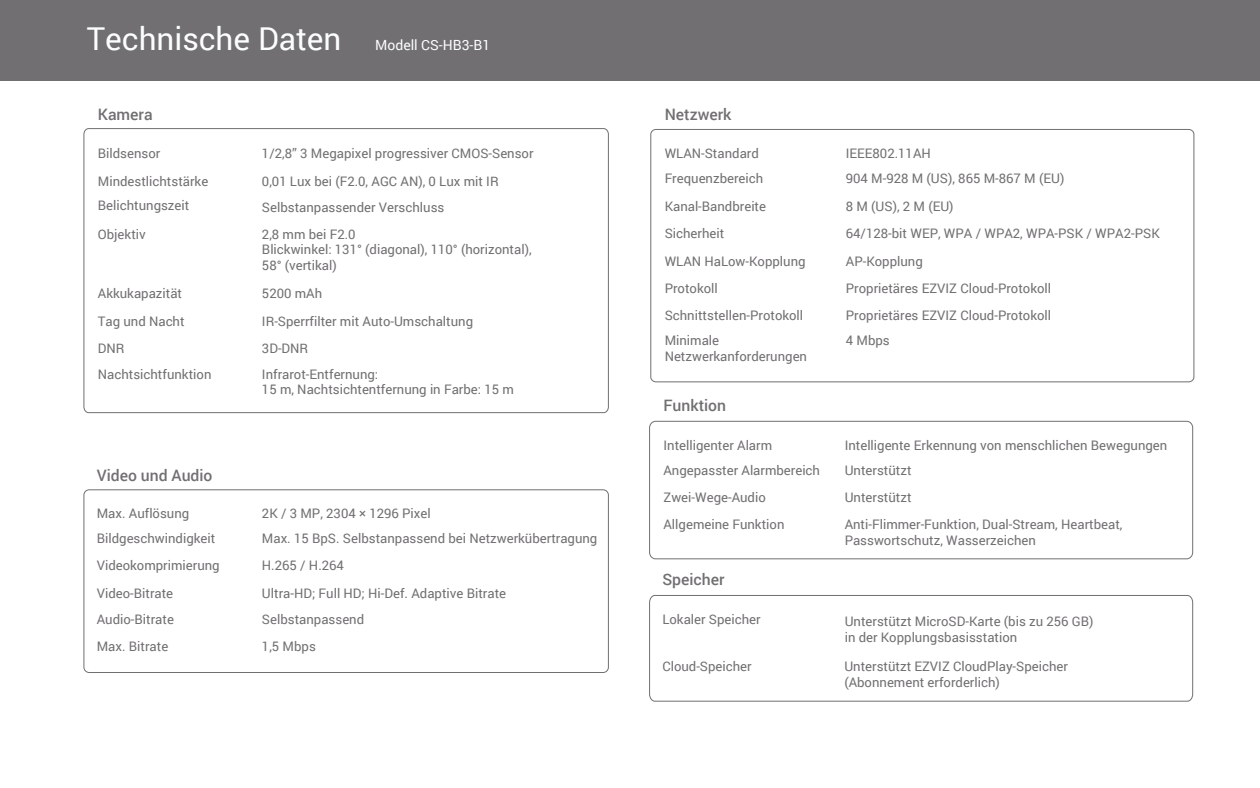
<style>
.page{position:relative;width:1260px;height:788px;background:#fff}
.page>*{position:absolute;margin:0;border:0;box-sizing:border-box;transform-origin:0 0}
.t1{font:31.5px "Roboto";color:#fcfdff}
.t2{font:500 15.75px "Roboto";color:#716f71}
.t3{font:14px "Roboto";color:#fcfdff}
.t4{font:13.12px/15.8px "Roboto";color:#716f71}
</style>
<div class="page">
<div style="left:0;top:0;width:1260px;height:80px;background:#716f71"></div>
<div style="left:83px;top:489px;width:526px;height:184px;border:1px solid #716f71;border-radius:5px"></div>
<svg style="left:649px;top:595px;width:545px;height:107px"></svg>
<div style="left:649px;top:421px;width:544px;height:138px;border:1px solid #716f71;border-radius:6px"></div>
<svg style="left:83px;top:128px;width:526px;height:285px"></svg>
<div style="left:650px;top:129px;width:544px;height:253px;border:1px solid #716f71;border-radius:5px"></div>
<h1 class="t1" style="left:87px;top:16px;width:256px">Technische Daten</h1>
<p class="t3" style="left:375px;top:35px;width:117px">Modell CS-HB3-B1</p>
<p class="t2" style="left:98px;top:103px;width:56px">Kamera</p>
<p class="t4" style="left:98px;top:144px;width:64px">Bildsensor</p>
<p class="t4" style="left:262px;top:144px;width:273px">1/2,8” 3 Megapixel progressiver CMOS-Sensor</p>
<p class="t4" style="left:98px;top:173px;width:112px">Mindestlichtstärke</p>
<p class="t4" style="left:262px;top:173px;width:238px">0,01 Lux bei (F2.0, AGC AN), 0 Lux mit IR</p>
<p class="t4" style="left:98px;top:197px;width:93px">Belichtungszeit</p>
<p class="t4" style="left:262px;top:199px;width:184px">Selbstanpassender Verschluss</p>
<p class="t4" style="left:98px;top:225px;width:49px">Objektiv</p>
<p class="t4" style="left:262px;top:225px;width:271px">2,8 mm bei F2.0<br>Blickwinkel: 131° (diagonal), 110° (horizontal),<br>58° (vertikal)</p>
<p class="t4" style="left:98px;top:284px;width:86px">Akkukapazität</p>
<p class="t4" style="left:262px;top:278px;width:213px;line-height:28px">5200 mAh<br>IR-Sperrfilter mit Auto-Umschaltung</p>
<p class="t4" style="left:98px;top:312px;width:88px">Tag und Nacht</p>
<p class="t4" style="left:98px;top:340px;width:28px">DNR</p>
<p class="t4" style="left:262px;top:340px;width:48px">3D-DNR</p>
<p class="t4" style="left:98px;top:365px;width:115px">Nachtsichtfunktion</p>
<p class="t4" style="left:262px;top:365px;width:253px">Infrarot-Entfernung:<br>15 m, Nachtsichtentfernung in Farbe: 15 m</p>
<p class="t2" style="left:97px;top:464px;width:117px">Video und Audio</p>
<p class="t4" style="left:97px;top:505px;width:94px">Max. Auflösung</p>
<p class="t4" style="left:262px;top:505px;width:170px">2K / 3 MP, 2304 × 1296 Pixel</p>
<p class="t4" style="left:97px;top:530px;width:120px">Bildgeschwindigkeit</p>
<p class="t4" style="left:262px;top:530px;width:337px">Max. 15 BpS. Selbstanpassend bei Netzwerkübertragung</p>
<p class="t4" style="left:97px;top:557px;width:124px">Videokomprimierung</p>
<p class="t4" style="left:262px;top:557px;width:84px">H.265 / H.264</p>
<p class="t4" style="left:97px;top:584px;width:78px">Video-Bitrate</p>
<p class="t4" style="left:262px;top:584px;width:246px">Ultra-HD; Full HD; Hi-Def. Adaptive Bitrate</p>
<p class="t4" style="left:97px;top:611px;width:79px">Audio-Bitrate</p>
<p class="t4" style="left:262px;top:611px;width:104px">Selbstanpassend</p>
<p class="t4" style="left:97px;top:638px;width:73px">Max. Bitrate</p>
<p class="t4" style="left:262px;top:638px;width:55px">1,5 Mbps</p>
<p class="t2" style="left:665px;top:103px;width:68px">Netzwerk</p>
<p class="t4" style="left:665px;top:145px;width:96px">WLAN-Standard</p>
<p class="t4" style="left:846px;top:145px;width:87px">IEEE802.11AH</p>
<p class="t4" style="left:665px;top:170px;width:100px">Frequenzbereich</p>
<p class="t4" style="left:846px;top:170px;width:220px">904 M-928 M (US), 865 M-867 M (EU)</p>
<p class="t4" style="left:665px;top:197px;width:103px">Kanal-Bandbreite</p>
<p class="t4" style="left:846px;top:197px;width:109px">8 M (US), 2 M (EU)</p>
<p class="t4" style="left:665px;top:225px;width:61px">Sicherheit</p>
<p class="t4" style="left:846px;top:225px;width:315px">64/128-bit WEP, WPA / WPA2, WPA-PSK / WPA2-PSK</p>
<p class="t4" style="left:665px;top:253px;width:142px">WLAN HaLow-Kopplung</p>
<p class="t4" style="left:846px;top:253px;width:78px">AP-Kopplung</p>
<p class="t4" style="left:665px;top:280px;width:55px">Protokoll</p>
<p class="t4" style="left:846px;top:280px;width:207px">Proprietäres EZVIZ Cloud-Protokoll</p>
<p class="t4" style="left:665px;top:307px;width:140px">Schnittstellen-Protokoll</p>
<p class="t4" style="left:846px;top:307px;width:207px">Proprietäres EZVIZ Cloud-Protokoll</p>
<p class="t4" style="left:665px;top:332px;width:144px">Minimale<br>Netzwerkanforderungen</p>
<p class="t4" style="left:846px;top:332px;width:45px">4 Mbps</p>
<p class="t2" style="left:664px;top:395px;width:64px">Funktion</p>
<p class="t4" style="left:664px;top:437px;width:110px">Intelligenter Alarm</p>
<p class="t4" style="left:845px;top:437px;width:324px">Intelligente Erkennung von menschlichen Bewegungen</p>
<p class="t4" style="left:664px;top:462px;width:158px">Angepasster Alarmbereich</p>
<p class="t4" style="left:845px;top:462px;width:68px">Unterstützt</p>
<p class="t4" style="left:664px;top:489px;width:104px">Zwei-Wege-Audio</p>
<p class="t4" style="left:845px;top:488px;width:68px">Unterstützt</p>
<p class="t4" style="left:664px;top:516px;width:122px">Allgemeine Funktion</p>
<p class="t4" style="left:845px;top:516px;width:279px">Anti-Flimmer-Funktion, Dual-Stream, Heartbeat,<br>Passwortschutz, Wasserzeichen</p>
<p class="t2" style="left:662px;top:568px;width:64px">Speicher</p>
<p class="t4" style="left:662px;top:611px;width:100px">Lokaler Speicher</p>
<p class="t4" style="left:845px;top:613px;width:250px">Unterstützt MicroSD-Karte (bis zu 256 GB) in der Kopplungsbasisstation</p>
<p class="t4" style="left:662px;top:658px;width:91px">Cloud-Speicher</p>
<p class="t4" style="left:844px;top:658px;width:225px">Unterstützt EZVIZ CloudPlay-Speicher (Abonnement erforderlich)</p>
</div>
